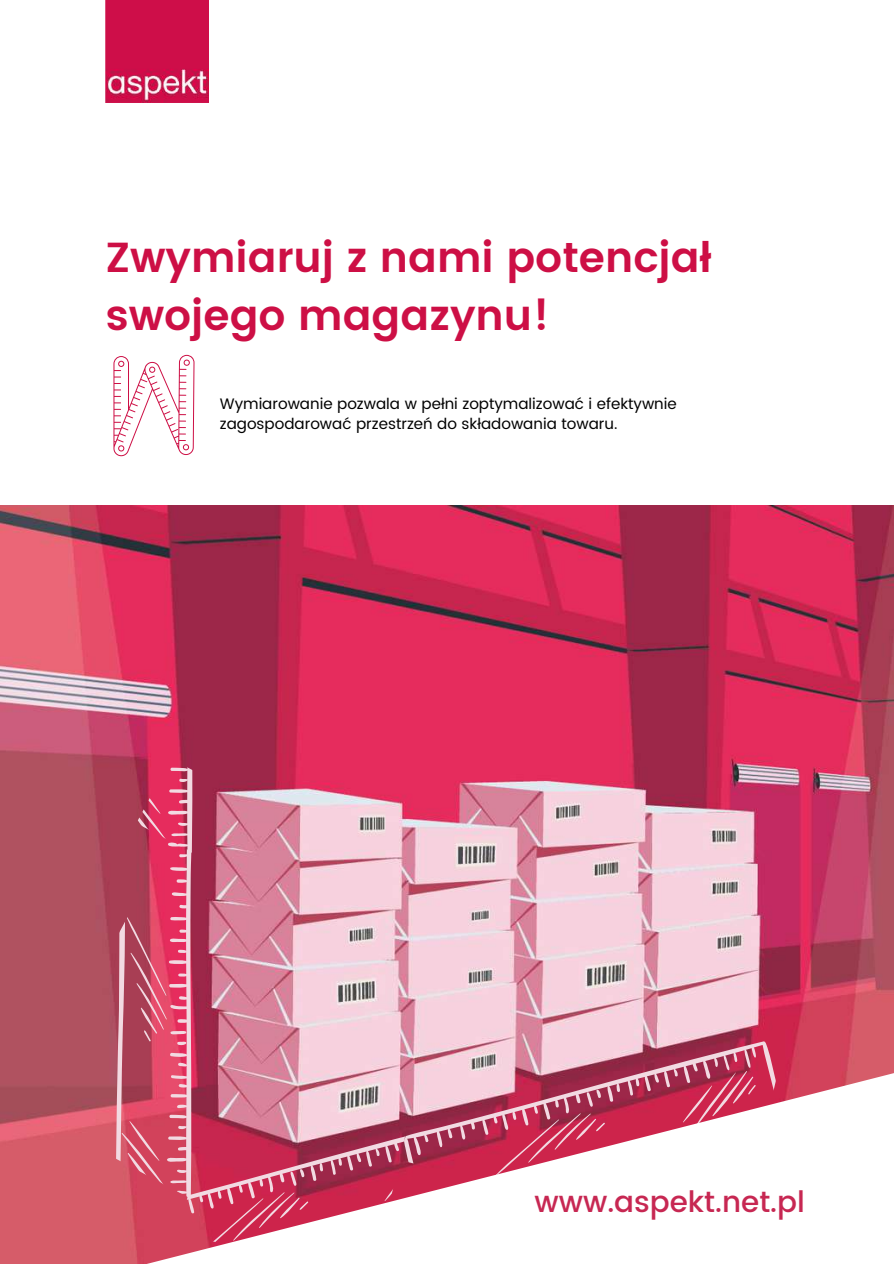
<style>
.page{position:relative;width:894px;height:1264px;background:#fff}
.page>*{position:absolute;margin:0;border:0;box-sizing:border-box;transform-origin:0 0}
.t1{font:600 42px/58.1px "Poppins";color:#cd0f45}
.t2{font:500 29.4px "Poppins";color:#c72752}
.t3{font:15.15px/20.5px "Poppins";color:#000}
</style>
<div class="page">
<img style="left:106px;top:0;width:102px;height:102px">
<img style="left:0;top:506px;width:893px;height:544px">
<svg style="left:398px;top:966px;width:385px;height:84px;background:#e5b1c1"></svg>
<svg style="left:24px;top:839px;width:319px;height:211px;background:#c87286"></svg>
<svg style="left:102px;top:916px;width:89px;height:80px;background:#cb5974"></svg>
<svg style="left:130px;top:952px;width:37px;height:67px"></svg>
<svg style="left:136px;top:982px;width:28px;height:47px"></svg>
<svg style="left:133px;top:1007px;width:54px;height:40px;background:#d45470"></svg>
<svg style="left:136px;top:758px;width:97px;height:100px;background:#c24567"></svg>
<svg style="left:0;top:1050px;width:893px;height:213px"></svg>
<svg style="left:113px;top:355px;width:81px;height:101px"></svg>
<h1 class="t1" style="left:106px;top:229px;width:607px">Zwymiaruj z nami potencjał swojego magazynu!</h1>
<p class="t3" style="left:220px;top:393px;width:458px">Wymiarowanie pozwala w pełni zoptymalizować i efektywnie zagospodarować przestrzeń do składowania towaru.</p>
<h2 class="t2" style="left:534px;top:1184px;width:272px">www.aspekt.net.pl</h2>
</div>
